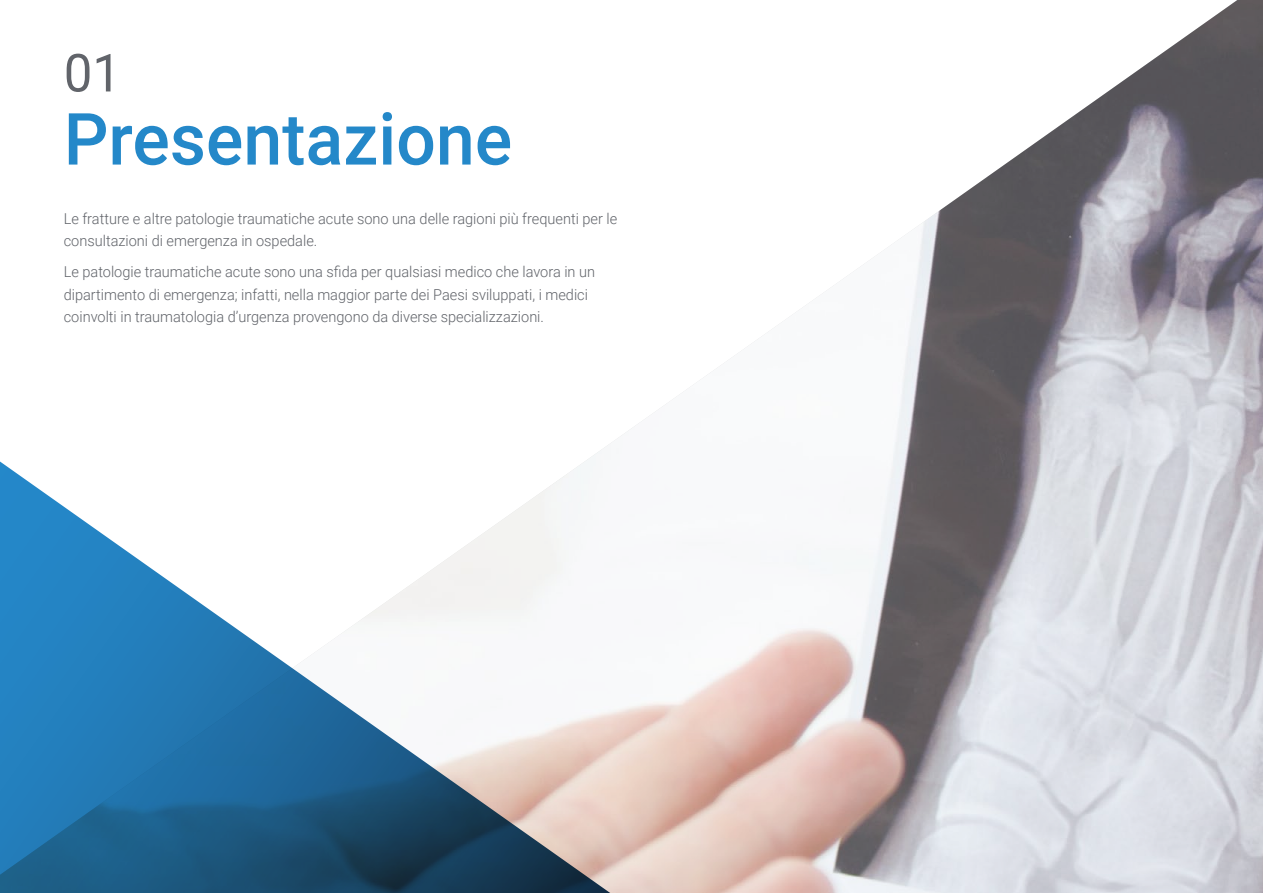
<style>
.page{position:relative;width:1263px;height:893px;background:#fff}
.page>*{position:absolute;margin:0;border:0;box-sizing:border-box;transform-origin:0 0}
.t1{font:500 72px "Roboto";color:#2488c9}
.t2{font:52.5px "Roboto";color:#61646a}
.t3{font:300 15px/22.5px "Roboto";color:#61646a}
</style>
<div class="page">
<img style="left:607px;top:0;width:656px;height:893px">
<svg style="left:0;top:446px;width:640px;height:447px"></svg>
<h2 class="t2" style="left:64px;top:36px;width:59px">01</h2>
<h1 class="t1" style="left:64px;top:89px;width:450px">Presentazione</h1>
<p class="t3" style="left:64px;top:207px;width:555px">Le fratture e altre patologie traumatiche acute sono una delle ragioni più frequenti per le consultazioni di emergenza in ospedale.</p>
<p class="t3" style="left:64px;top:260px;width:533px">Le patologie traumatiche acute sono una sfida per qualsiasi medico che lavora in un dipartimento di emergenza; infatti, nella maggior parte dei Paesi sviluppati, i medici coinvolti in traumatologia d’urgenza provengono da diverse specializzazioni.</p>
</div>
